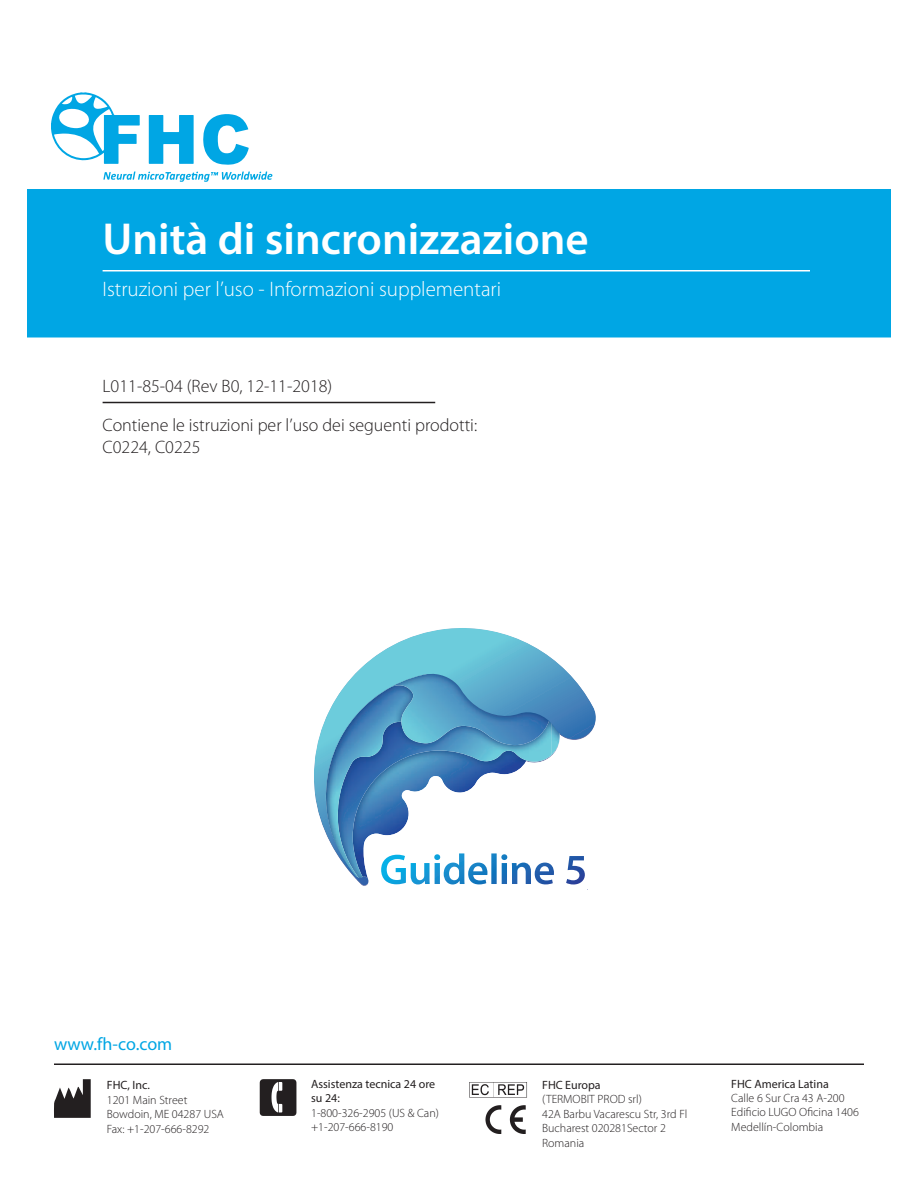
<style>
.page{position:relative;width:918px;height:1188px;background:#fff}
.page>*{position:absolute;margin:0;border:0;box-sizing:border-box;transform-origin:0 0}
.t1{font:600 45px "Myriad Pro";color:#fff}
.t2{font:300 21px "Myriad Pro";color:#fff}
.t3{font:300 18px/21.6px "Myriad Pro";color:#231f20}
.t4{font:18px "Myriad Pro";color:#00a6e4}
.t5{font:300 12px/14.4px "Myriad Pro";color:#231f20}
.t6{font:12px/14.4px "Myriad Pro";color:#231f20}
</style>
<div class="page">
<div style="left:27px;top:189px;width:864px;height:149px;background:#00a6e4;border:2px solid #00a6e4"></div>
<hr style="left:103px;top:270px;width:707px;height:2px;background:#fff">
<hr style="left:103px;top:402px;width:332px;height:1px;background:#231f20">
<svg style="left:51px;top:92px;width:89px;height:72px"></svg>
<svg style="left:149px;top:115px;width:45px;height:49px"></svg>
<svg style="left:203px;top:114px;width:46px;height:51px"></svg>
<svg style="left:103px;top:171px;width:169px;height:11px"></svg>
<svg style="left:314px;top:628px;width:282px;height:258px"></svg>
<svg style="left:326px;top:788px;width:1px;height:17px"></svg>
<svg style="left:380px;top:846px;width:208px;height:44px"></svg>
<hr style="left:54px;top:1064px;width:810px;height:1px;background:#231f20">
<svg style="left:54px;top:1079px;width:37px;height:39px"></svg>
<svg style="left:260px;top:1079px;width:36px;height:37px"></svg>
<svg style="left:469px;top:1082px;width:58px;height:16px"></svg>
<svg style="left:510px;top:1105px;width:16px;height:29px"></svg>
<svg style="left:485px;top:1105px;width:16px;height:29px"></svg>
<h1 class="t1" style="left:103px;top:210px;width:488px">Unità di sincronizzazione</h1>
<h2 class="t2" style="left:103px;top:278px;width:400px">Istruzioni per l’uso - Informazioni supplementari</h2>
<h3 class="t3" style="left:103px;top:375px;width:231px">L011-85-04 (Rev B0, 12-11-2018)</h3>
<h3 class="t3" style="left:103px;top:415px;width:376px">Contiene le istruzioni per l’uso dei seguenti prodotti:<br>C0224, C0225</h3>
<h3 class="t4" style="left:54px;top:1033px;width:120px">www.fh-co.com</h3>
<p class="t6" style="left:107px;top:1078px;width:45px">FHC, Inc.</p>
<p class="t5" style="left:107px;top:1093px;width:119px">1201 Main Street<br>Bowdoin, ME 04287 USA<br>Fax: +1-207-666-8292</p>
<p class="t6" style="left:311px;top:1076px;width:126px">Assistenza tecnica 24 ore su 24:</p>
<p class="t5" style="left:311px;top:1106px;width:129px">1-800-326-2905 (US &amp; Can) +1-207-666-8190</p>
<p class="t6" style="left:542px;top:1078px;width:60px">FHC Europa</p>
<p class="t5" style="left:542px;top:1092px;width:147px">(TERMOBIT PROD srl)<br>42A Barbu Vacarescu Str, 3rd Fl<br>Bucharest 020281Sector 2<br>Romania</p>
<p class="t6" style="left:731px;top:1076px;width:99px">FHC America Latina</p>
<p class="t5" style="left:731px;top:1091px;width:129px">Calle 6 Sur Cra 43 A-200<br>Edificio LUGO Oficina 1406<br>Medellín-Colombia</p>
</div>
